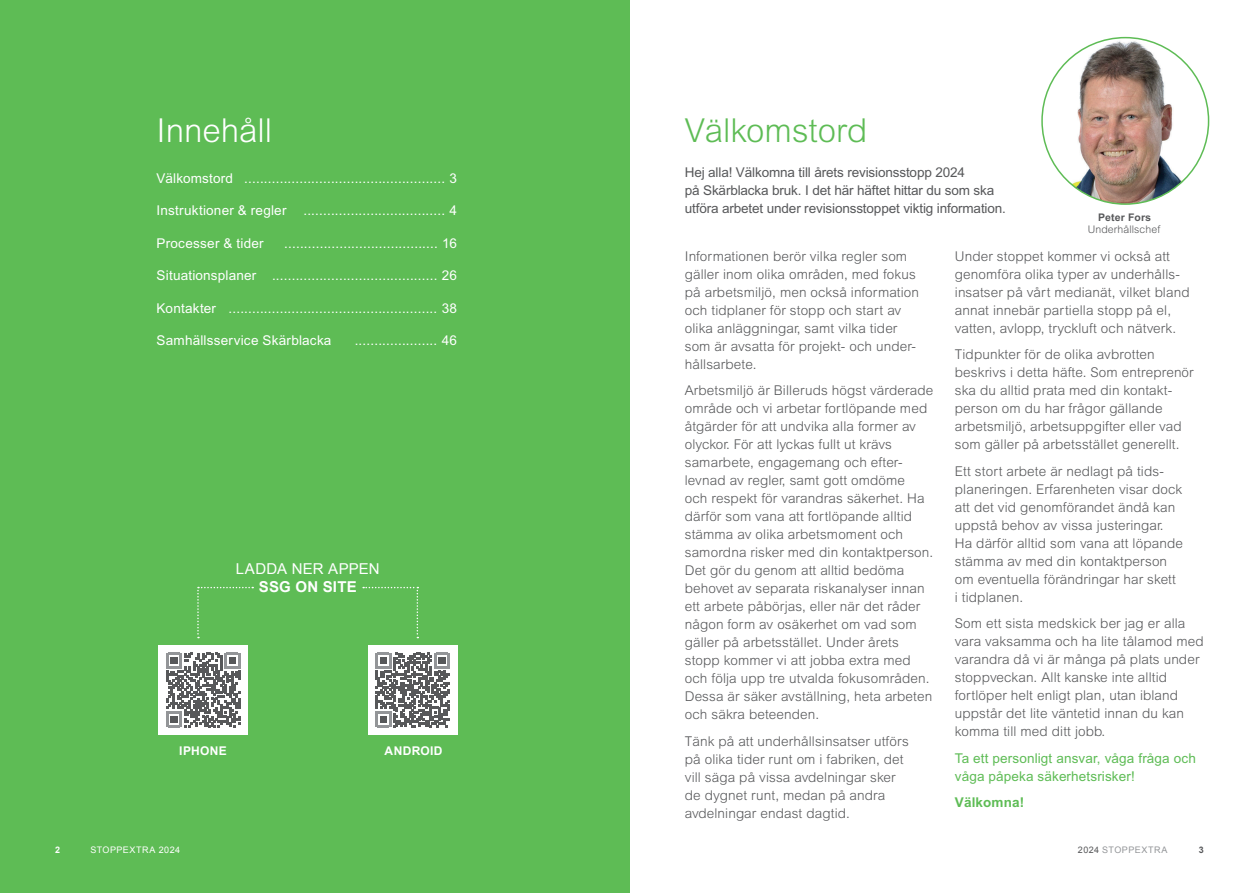
<style>
.page{position:relative;width:1259px;height:893px;background:#fff}
.page>*{position:absolute;margin:0;border:0;box-sizing:border-box;transform-origin:0 0}
.Header_1{font:300 33px "Arial MT Std";color:#5ebc55}
.Header_1-2{font:300 33px "Arial MT Std";color:#fff}
.t1{font:15px/18px "Arial";letter-spacing:.015em;color:#fff;text-align:center}
.t2{font:300 13.5px/18px "Arial MT Std";letter-spacing:.01em;color:#57585a}
.Body_Arial{font:13.5px "Arial MT Std";letter-spacing:.015em;color:#fff}
.t3{font:13.5px/18px "Arial MT Std";letter-spacing:-.01em;color:#57585a}
.t4{font:13.5px/18px "Arial MT Std";letter-spacing:.01em;color:#5ebc55}
.t5{font:700 13.5px "Arial MT Std";letter-spacing:.01em;color:#5ebc55}
.t6{font:700 12px "Arial";letter-spacing:.025em;color:#fff}
.t7{font:300 10.5px/12px "Arial MT Std";letter-spacing:.01em;color:#57585a;text-align:center}
.t8{font:9px "Arial";letter-spacing:.055em;color:#939598}
.t9{font:9px "Arial";letter-spacing:.055em;color:#fff}
.t10{font:700 9px "Arial";color:#57585a}
.Ingress{font:700 9px "Arial";color:#fff}
.s1{font-weight:700}
.s2{color:#57585a}
</style>
<div class="page">
<div style="left:0;top:0;width:629px;height:893px;background:#5ebc55"></div>
<div style="left:158px;top:645px;width:90px;height:90px;background:#fff"></div>
<svg style="left:166px;top:653px;width:74px;height:74px"></svg>
<div style="left:368px;top:645px;width:89px;height:90px;background:#fff"></div>
<svg style="left:375px;top:653px;width:75px;height:74px"></svg>
<svg style="left:363px;top:587px;width:55px;height:51px"></svg>
<svg style="left:197px;top:587px;width:56px;height:51px"></svg>
<img style="left:1042px;top:38px;width:166px;height:166px;border-radius:83px">
<p class="Header_1-2" style="left:157px;top:112px;width:117px">Innehåll</p>
<p class="Body_Arial" style="left:157px;top:170px;width:302px">Välkomstord ................................................... 3</p>
<p class="Body_Arial" style="left:157px;top:203px;width:302px">Instruktioner &amp; regler .................................... 4</p>
<p class="Body_Arial" style="left:157px;top:235px;width:109px">Processer &amp; tider</p>
<p class="Body_Arial" style="left:284px;top:235px;width:174px">....................................... 16</p>
<p class="Body_Arial" style="left:157px;top:268px;width:302px">Situationsplaner .......................................... 26</p>
<p class="Body_Arial" style="left:157px;top:300px;width:302px">Kontakter ..................................................... 38</p>
<p class="Body_Arial" style="left:157px;top:333px;width:176px">Samhällsservice Skärblacka</p>
<p class="Body_Arial" style="left:355px;top:333px;width:104px">..................... 46</p>
<p class="t1" style="left:236px;top:560px;width:145px">LADDA NER APPEN<br><span class="s1">SSG ON SITE</span></p>
<p class="t6" style="left:179px;top:743px;width:49px">IPHONE</p>
<p class="t6" style="left:385px;top:743px;width:59px">ANDROID</p>
<p class="Ingress" style="left:55px;top:844px;width:7px">2</p>
<p class="t9" style="left:90px;top:844px;width:91px">STOPPEXTRA 2024</p>
<p class="Header_1" style="left:685px;top:112px;width:184px">Välkomstord</p>
<p class="t3" style="left:685px;top:163px;width:323px">Hej alla! Välkomna till årets revisionsstopp 2024<br>på Skärblacka bruk. I det här häftet hittar du som ska utföra arbetet under revisionsstoppet viktig information.</p>
<p class="t2" style="left:685px;top:247px;width:236px">Informationen berör vilka regler som gäller inom olika områden, med fokus på arbetsmiljö, men också information och tidplaner för stopp och start av olika anläggningar, samt vilka tider som är avsatta för projekt- och under&shy;hållsarbete.</p>
<p class="t2" style="left:685px;top:381px;width:250px">Arbetsmiljö är Billeruds högst värderade område och vi arbetar fortlöpande med åtgärder för att undvika alla former av olyckor. För att lyckas fullt ut krävs samarbete, engagemang och efter&shy;levnad av regler, samt gott omdöme<br>och respekt för varandras säkerhet. Ha därför som vana att fortlöpande alltid stämma av olika arbetsmoment och samordna risker med din kontaktperson.<br>Det gör du genom att alltid bedöma behovet av separata riskanalyser innan ett arbete påbörjas, eller när det råder någon form av osäkerhet om vad som gäller på arbetsstället. Under årets stopp kommer vi att jobba extra med och följa upp tre utvalda fokusområden.<br>Dessa är säker avställning, heta arbeten och säkra beteenden.</p>
<p class="t2" style="left:685px;top:732px;width:226px">Tänk på att underhållsinsatser utförs på olika tider runt om i fabriken, det vill säga på vissa avdelningar sker de dygnet runt, medan på andra avdelningar endast dagtid.</p>
<p class="t7" style="left:1087px;top:211px;width:74px"><span class="s1">Peter Fors<br></span>Underhållschef</p>
<p class="t2" style="left:955px;top:247px;width:236px">Under stoppet kommer vi också att genomföra olika typer av underhålls&shy;insatser på vårt medianät, vilket bland annat innebär partiella stopp på el, vatten, avlopp, tryckluft och nätverk.</p>
<p class="t2" style="left:955px;top:345px;width:240px">Tidpunkter för de olika avbrotten beskrivs i detta häfte. Som entreprenör ska du alltid prata med din kontakt&shy;person om du har frågor gällande arbetsmiljö, arbetsuppgifter eller vad som gäller på arbetsstället generellt.</p>
<p class="t2" style="left:955px;top:462px;width:230px">Ett stort arbete är nedlagt på tids&shy;planeringen. Erfarenheten visar dock att det vid genomförandet ändå kan uppstå behov av vissa justeringar.<br>Ha därför alltid som vana att löpande stämma av med din kontaktperson om eventuella förändringar har skett<br>i tidplanen.</p>
<p class="t2" style="left:955px;top:614px;width:250px">Som ett sista medskick ber jag er alla vara vaksamma och ha lite tålamod med varandra då vi är många på plats under stoppveckan. Allt kanske inte alltid fortlöper helt enligt plan, utan ibland uppstår det lite väntetid innan du kan komma till med ditt jobb.</p>
<p class="t4" style="left:955px;top:749px;width:242px">Ta ett personligt ansvar, våga fråga och våga påpeka säkerhetsrisker!</p>
<p class="t5" style="left:955px;top:795px;width:71px">Välkomna!</p>
<p class="t8" style="left:1078px;top:844px;width:91px"><span class="s2">2024</span> STOPPEXTRA</p>
<p class="t10" style="left:1198px;top:844px;width:7px">3</p>
</div>
